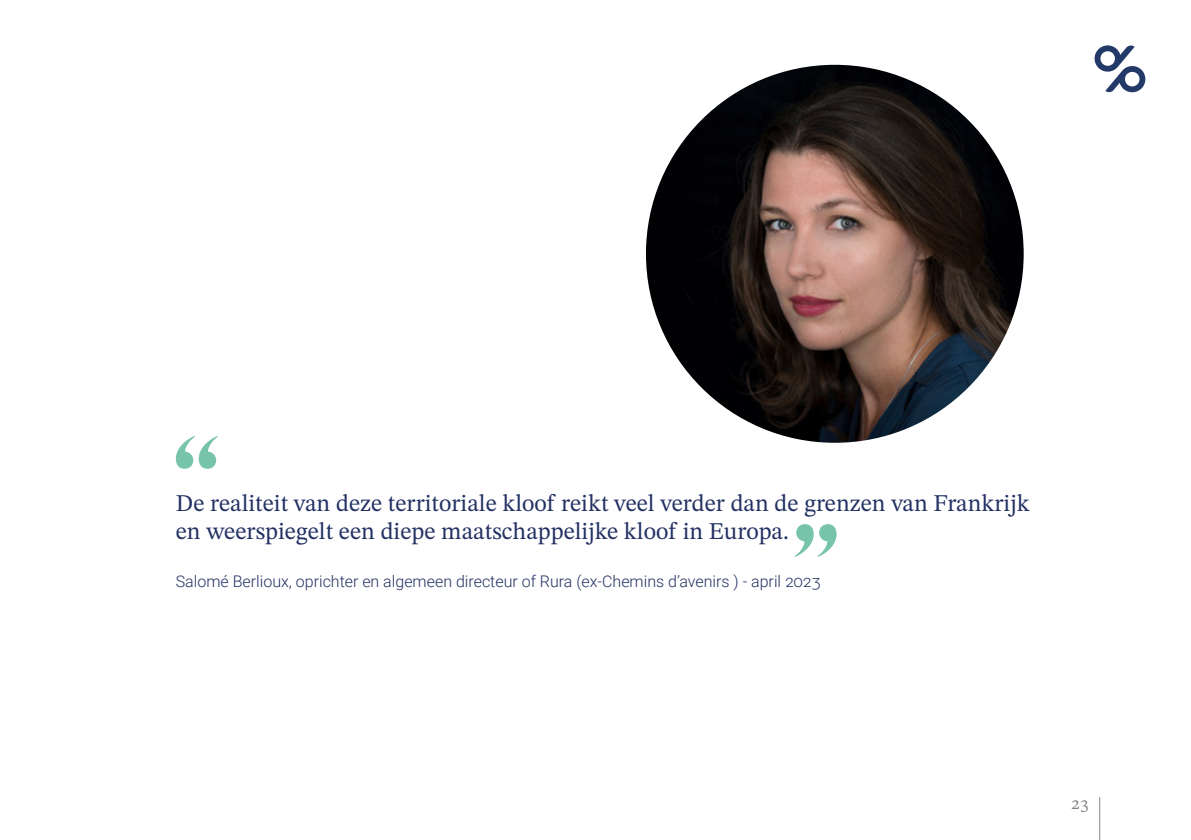
<style>
.page{position:relative;width:1191px;height:840px;background:#fff}
.page>*{position:absolute;margin:0;border:0;box-sizing:border-box;transform-origin:0 0}
.Quote_TK{font:24px/28px "STIX Two Text";color:#233163}
.t1{font:18px "STIX Two Text";color:#838688}
.Quote_nom_TK{font:300 16px "Roboto";color:#233163}
</style>
<div class="page">
<hr style="left:1099px;top:796px;width:1px;height:43px;background:#838688">
<svg style="left:1094px;top:45px;width:52px;height:48px"></svg>
<img style="left:646px;top:65px;width:377px;height:377px;border-radius:189px">
<svg style="left:176px;top:436px;width:42px;height:32px"></svg>
<svg style="left:795px;top:524px;width:41px;height:32px"></svg>
<p class="Quote_TK" style="left:176px;top:488px;width:855px">De realiteit van deze territoriale kloof reikt veel verder dan de grenzen van Frankrijk en weerspiegelt een diepe maatschappelijke kloof in Europa.</p>
<p class="Quote_nom_TK" style="left:176px;top:570px;width:646px">Salomé Berlioux, oprichter en algemeen directeur of Rura (ex-Chemins d’avenirs ) - april 2023</p>
<p class="t1" style="left:1071px;top:789px;width:19px">23</p>
</div>
